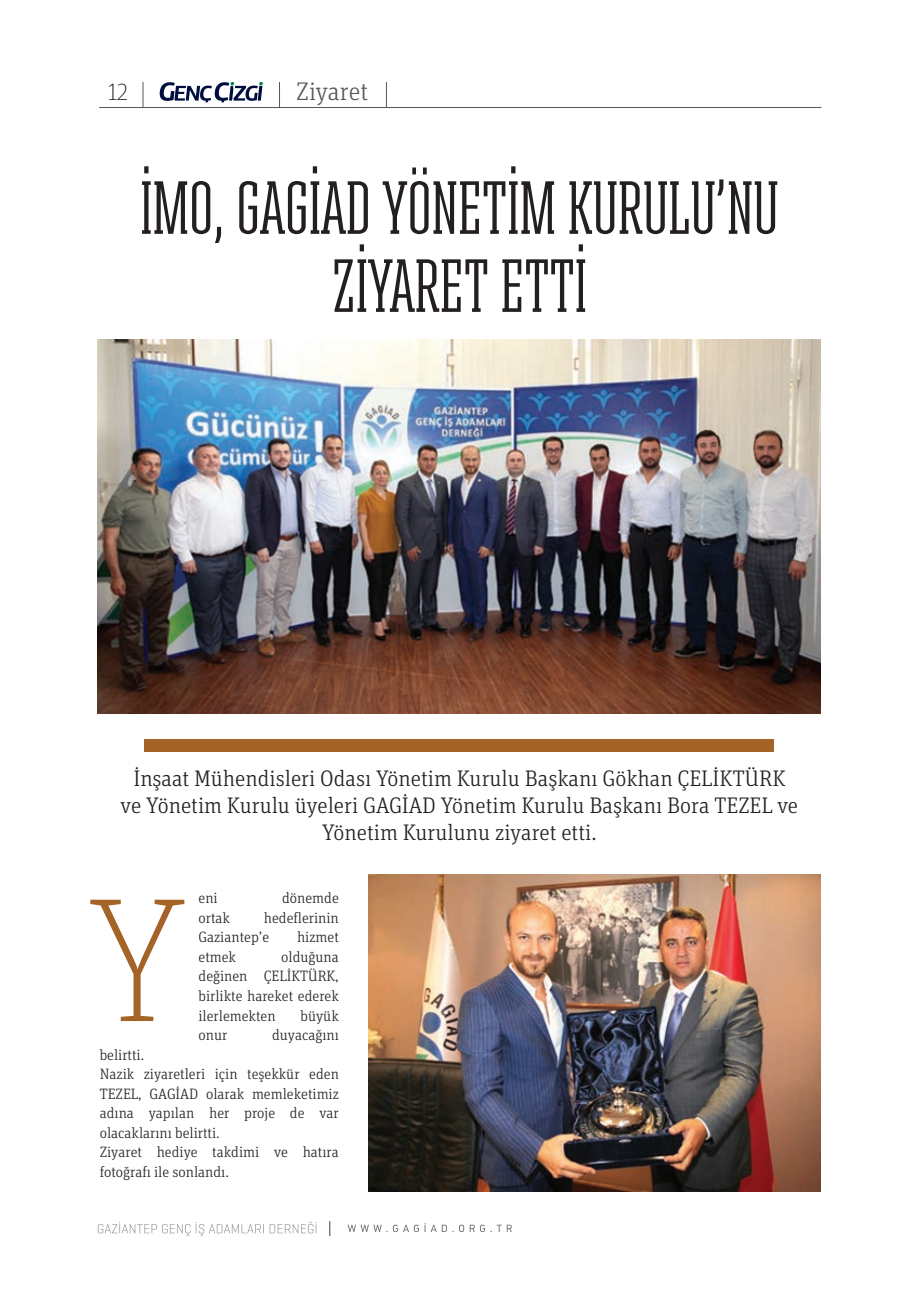
<style>
.page{position:relative;width:906px;height:1289px;background:#fff}
.page>*{position:absolute;margin:0;border:0;box-sizing:border-box;transform-origin:0 0}
.t1{font:100 177px "Unit Slab Pro";color:#a46327}
.t2{font:75px/78px "Ristretto Slab Pro";color:#231f20;text-align:center}
.t3{font:300 25.5px "Unit Slab Pro";color:#57585a}
.t4{font:100 25.5px "Unit Slab Pro";color:#231f20}
.t5{font:300 22.5px/27px "Unit Slab Pro";color:#231f20;text-align:center}
.t6{font:300 15px/19.5px "Unit Slab Pro";color:#231f20}
</style>
<div class="page">
<svg style="left:348px;top:1223px;width:164px;height:8px"></svg>
<svg style="left:329px;top:1221px;width:1px;height:15px"></svg>
<svg style="left:98px;top:1221px;width:218px;height:15px"></svg>
<svg style="left:160px;top:82px;width:103px;height:20px"></svg>
<hr style="left:99px;top:107px;width:722px;height:1px;background:#57585a">
<svg style="left:279px;top:82px;width:1px;height:25px"></svg>
<svg style="left:143px;top:82px;width:1px;height:25px"></svg>
<svg style="left:386px;top:82px;width:1px;height:25px"></svg>
<div style="left:145px;top:739px;width:629px;height:13px;background:#a46327"></div>
<img style="left:98px;top:340px;width:723px;height:373px">
<img style="left:369px;top:874px;width:452px;height:317px">
<h3 class="t4" style="left:108px;top:76px;width:23px">12</h3>
<h3 class="t3" style="left:296px;top:75px;width:73px">Ziyaret</h3>
<h2 class="t2" style="left:140px;top:169px;width:640px">İMO, GAGİAD YÖNETİM KURULU’NU<br>ZİYARET ETTİ</h2>
<h3 class="t5" style="left:121px;top:764px;width:679px">İnşaat Mühendisleri Odası Yönetim Kurulu Başkanı Gökhan ÇELİKTÜRK ve Yönetim Kurulu üyeleri GAGİAD Yönetim Kurulu Başkanı Bora TEZEL ve<br>Yönetim Kurulunu ziyaret etti.</h3>
<h1 class="t1" style="left:89px;top:852px;width:98px">Y</h1>
<p class="t6" style="left:198px;top:888px;width:21px">eni</p>
<p class="t6" style="left:282px;top:888px;width:58px">dönemde</p>
<p class="t6" style="left:198px;top:907px;width:33px">ortak</p>
<p class="t6" style="left:198px;top:907px;width:142px;text-indent:65px">hedeflerinin<br>Gaziantep’e</p>
<p class="t6" style="left:297px;top:927px;width:43px">hizmet</p>
<p class="t6" style="left:198px;top:946px;width:142px;text-align:justify;text-indent:83px">olduğuna değinen ÇELİKTÜRK, birlikte hareket ederek ilerlemekten</p>
<p class="t6" style="left:198px;top:946px;width:39px">etmek</p>
<p class="t6" style="left:300px;top:1005px;width:40px">büyük</p>
<p class="t6" style="left:198px;top:1024px;width:30px">onur</p>
<p class="t6" style="left:272px;top:1024px;width:68px">duyacağını</p>
<p class="t6" style="left:100px;top:1044px;width:241px">belirtti.<br>Nazik ziyaretleri için teşekkür eden<br>TEZEL, GAGİAD olarak memleketimiz adına yapılan her proje de var olacaklarını belirtti.<br>Ziyaret hediye takdimi ve hatıra fotoğrafı ile sonlandı.</p>
</div>
